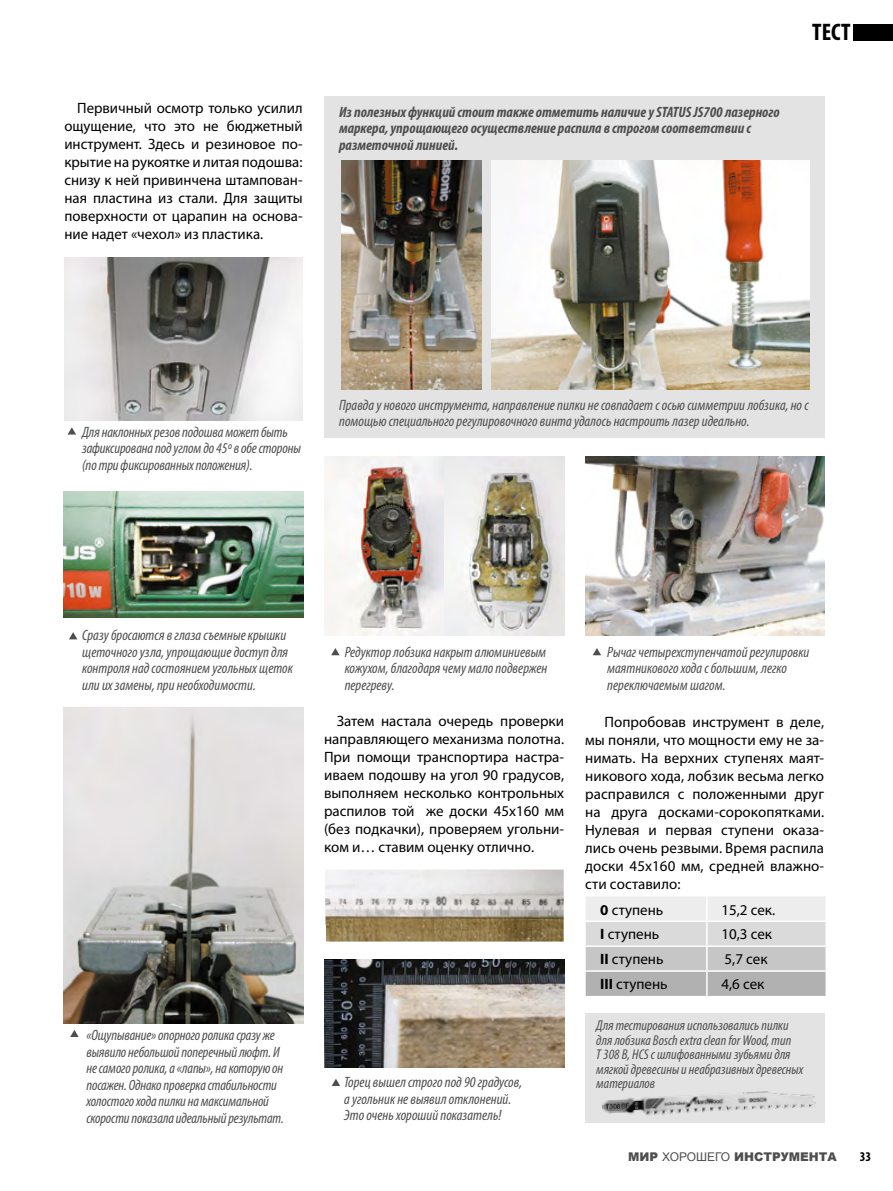
<style>
.page{position:relative;width:893px;height:1191px;background:#fff}
.page>*{position:absolute;margin:0;border:0;box-sizing:border-box;transform-origin:0 0}
.t1{font:700 condensed 24px "Myriad Pro";color:#000}
.t2{font:italic condensed 15px/16.5px "Myriad Pro";color:#4e4e4e}
.t3{font:15px/18px "Myriad Pro";color:#000;text-align:justify}
.t4{font:italic 700 condensed 15px/16.5px "Myriad Pro";color:#4e4e4e}
.t5{font:italic condensed 14.25px/14.5px "Myriad Pro";color:#4e4e4e}
.t6{font:700 condensed 13.35px "Myriad Pro";color:#000}
.t7{font:900 12px "Arial";color:#4e4e4e}
.s1{font-weight:700}
.s2{font-weight:400}
</style>
<div class="page">
<div style="left:325px;top:96px;width:500px;height:341px;background:#e3e3e3"></div>
<img style="left:64px;top:258px;width:239px;height:163px">
<img style="left:64px;top:492px;width:239px;height:126px">
<img style="left:341px;top:160px;width:141px;height:230px">
<img style="left:491px;top:160px;width:318px;height:230px">
<img style="left:325px;top:456px;width:239px;height:180px">
<img style="left:585px;top:456px;width:239px;height:180px">
<svg style="left:586px;top:896px;width:239px;height:100px;background:#d0d0d0"></svg>
<hr style="left:706px;top:896px;width:2px;height:24px;background:#fff">
<hr style="left:586px;top:920px;width:121px;height:2px;background:#fff">
<hr style="left:707px;top:920px;width:118px;height:2px;background:#fff">
<hr style="left:706px;top:922px;width:2px;height:23px;background:#fff">
<hr style="left:586px;top:945px;width:121px;height:2px;background:#fff">
<hr style="left:707px;top:945px;width:118px;height:2px;background:#fff">
<hr style="left:706px;top:947px;width:2px;height:23px;background:#fff">
<hr style="left:586px;top:970px;width:121px;height:1px;background:#fff">
<hr style="left:707px;top:970px;width:118px;height:1px;background:#fff">
<hr style="left:706px;top:971px;width:2px;height:25px;background:#fff">
<img style="left:325px;top:869px;width:239px;height:72px">
<img style="left:325px;top:959px;width:239px;height:109px">
<div style="left:585px;top:1013px;width:240px;height:110px;background:#e3e3e3"></div>
<img style="left:601px;top:1091px;width:215px;height:25px">
<img style="left:64px;top:708px;width:239px;height:315px">
<svg style="left:69px;top:632px;width:8px;height:7px"></svg>
<svg style="left:70px;top:1030px;width:9px;height:7px"></svg>
<svg style="left:332px;top:1079px;width:8px;height:7px"></svg>
<svg style="left:331px;top:648px;width:9px;height:7px"></svg>
<svg style="left:593px;top:648px;width:8px;height:7px"></svg>
<svg style="left:68px;top:427px;width:8px;height:7px"></svg>
<div style="left:854px;top:24px;width:39px;height:17px;background:#000"></div>
<p class="t3" style="left:64px;top:99px;width:240px;text-indent:13px">Первичный осмотр только усилил ощущение, что это не бюджетный инструмент. Здесь и резиновое по&shy;крытие на рукоятке и литая подошва: снизу к ней привинчена штампован&shy;ная пластина из стали. Для защиты поверхности от царапин на основа&shy;ние надет «чехол» из пластика.</p>
<p class="t4" style="left:339px;top:103px;width:442px">Из полезных функций стоит также отметить наличие у STATUS JS700 лазерного маркера, упрощающего осуществление распила в строгом соответствии с разметочной линией.</p>
<h1 class="t1" style="left:812px;top:17px;width:40px">ТЕСТ</h1>
<p class="t2" style="left:82px;top:423px;width:220px">Для наклонных резов подошва может быть зафиксирована под углом до 45º в обе стороны (по три фиксированных положения).</p>
<p class="t2" style="left:339px;top:396px;width:471px">Правда у нового инструмента, направление пилки не совпадает с осью симметрии лобзика, но с помощью специального регулировочного винта удалось настроить лазер идеально.</p>
<p class="t2" style="left:82px;top:627px;width:212px">Сразу бросаются в глаза съемные крышки щеточного узла, упрощающие доступ для контроля над состоянием угольных щеток или их замены, при необходимости.</p>
<p class="t2" style="left:86px;top:1026px;width:199px">«Ощупывание» опорного ролика сразу же выявило небольшой поперечный люфт. И не самого ролика, а «лапы», на которую он посажен. Однако проверка стабильности холостого хода пилки на максимальной скорости показала идеальный результат.</p>
<p class="t2" style="left:345px;top:643px;width:204px;text-align:justify">Редуктор лобзика накрыт алюминиевым кожухом, благодаря чему мало подвержен перегреву.</p>
<p class="t2" style="left:607px;top:643px;width:204px">Рычаг четырехступенчатой регулировки маятникового хода с большим, легко переключаемым шагом.</p>
<p class="t3" style="left:585px;top:712px;width:240px;text-indent:19px">Попробовав инструмент в деле, мы поняли, что мощности ему не за&shy;нимать. На верхних ступенях маят&shy;никового хода, лобзик весьма легко расправился с положенными друг на друга досками-сорокопятками.<br>Нулевая и первая ступени оказа&shy;лись очень резвыми. Время распила доски 45х160 мм, средней влажно&shy;сти составило:</p>
<p class="t3" style="left:600px;top:900px;width:65px"><span class="s1">0</span> ступень</p>
<p class="t3" style="left:721px;top:900px;width:55px">15,2 сек.</p>
<p class="t3" style="left:600px;top:925px;width:61px"><span class="s1">I</span> ступень</p>
<p class="t3" style="left:721px;top:925px;width:52px">10,3 сек</p>
<p class="t3" style="left:600px;top:950px;width:65px"><span class="s1">II</span> ступень</p>
<p class="t3" style="left:725px;top:950px;width:45px">5,7 сек</p>
<p class="t3" style="left:600px;top:974px;width:69px"><span class="s1">III</span> ступень</p>
<p class="t3" style="left:721px;top:974px;width:45px">4,6 сек</p>
<p class="t3" style="left:324px;top:711px;width:242px;text-indent:13px">Затем настала очередь проверки направляющего механизма полотна.<br>При помощи транспортира настра&shy;иваем подошву на угол 90 градусов, выполняем несколько контрольных распилов той же доски 45х160 мм (без подкачки), проверяем угольни&shy;ком и… ставим оценку отлично.</p>
<p class="t5" style="left:596px;top:1018px;width:208px">Для тестирования использовались пилки для лобзика Bosch extra clean for Wood, тип<br>T 308 B, HCS с шлифованными зубьями для мягкой древесины и неабразивных древесных</p>
<p class="t2" style="left:344px;top:1073px;width:180px">Торец вышел строго под 90 градусов,</p>
<p class="t5" style="left:596px;top:1076px;width:60px">материалов</p>
<p class="t2" style="left:344px;top:1090px;width:169px">а угольник не выявил отклонений.<br>Это очень хороший показатель!</p>
<p class="t7" style="left:628px;top:1148px;width:210px">МИР <span class="s2">ХОРОШЕГО</span> ИНСТРУМЕНТА</p>
<p class="t6" style="left:860px;top:1148px;width:13px">33</p>
</div>
